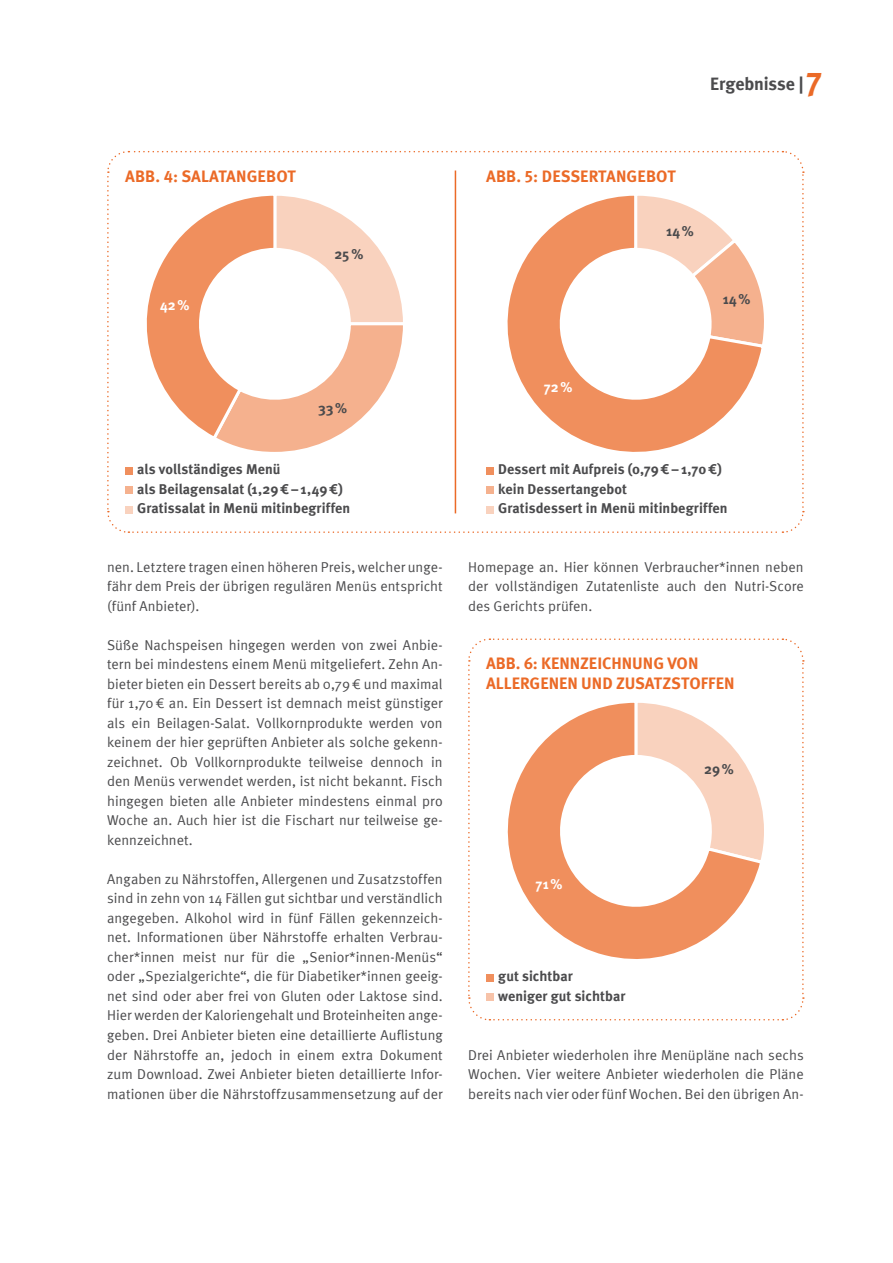
<style>
.page{position:relative;width:893px;height:1263px;background:#fff}
.page>*{position:absolute;margin:0;border:0;box-sizing:border-box;transform-origin:0 0}
.Ü3{font:700 18px "Meta";color:#4b4b4d}
.Ü2-Kasten{font:700 16.5px/19.5px "Meta Pro";color:#eb6a27}
.t1{font:14.25px/19.5px "Meta Normal";letter-spacing:.005em;color:#4b4b4d;text-align:justify}
.Kasten-Text{font:700 14.25px "Meta";letter-spacing:.005em;color:#4b4b4d}
.Absatzformat_2{font:700 14.25px "Meta";color:#4b4b4d}
.Absatzformat_2-2{font:700 14.25px "Meta";color:#fff}
.s1{font-size:33px;color:#eb6a27}
</style>
<div class="page">
<svg style="left:107px;top:150px;width:697px;height:383px"></svg>
<svg style="left:468px;top:638px;width:336px;height:383px"></svg>
<svg style="left:489px;top:698px;width:276px;height:279px"></svg>
<div style="left:486px;top:974px;width:7px;height:7px;background:#f08f5d"></div>
<div style="left:486px;top:994px;width:7px;height:7px;background:#f7c3a9"></div>
<p class="Ü3" style="left:710px;top:73px;width:113px">Ergebnisse | <span class="s1">7</span></p>
<p class="Ü2-Kasten" style="left:125px;top:165px;width:172px">ABB. 4: SALATANGEBOT</p>
<p class="Absatzformat_2-2" style="left:160px;top:297px;width:31px">42%</p>
<p class="Absatzformat_2" style="left:334px;top:245px;width:30px">25%</p>
<p class="Ü2-Kasten" style="left:486px;top:165px;width:191px">ABB. 5: DESSERTANGEBOT</p>
<p class="Absatzformat_2" style="left:666px;top:223px;width:29px">14%</p>
<p class="Absatzformat_2" style="left:723px;top:290px;width:29px">14%</p>
<p class="Absatzformat_2" style="left:318px;top:399px;width:31px">33%</p>
<p class="Kasten-Text" style="left:137px;top:461px;width:145px">als vollständiges Menü</p>
<p class="Kasten-Text" style="left:137px;top:480px;width:207px">als Beilagensalat (1,29€–1,49€)</p>
<p class="Kasten-Text" style="left:137px;top:500px;width:215px">Gratissalat in Menü mitinbegriffen</p>
<p class="t1" style="left:107px;top:557px;width:337px">nen. Letztere tragen einen höheren Preis, welcher unge&shy;fähr dem Preis der übrigen regulären Menüs entspricht (fünf Anbieter).</p>
<p class="t1" style="left:107px;top:635px;width:337px">Süße Nachspeisen hingegen werden von zwei Anbie&shy;tern bei mindestens einem Menü mitgeliefert. Zehn An&shy;bieter bieten ein Dessert bereits ab 0,79€ und maximal für 1,70€ an. Ein Dessert ist demnach meist günstiger als ein Beilagen-Salat. Vollkornprodukte werden von keinem der hier geprüften Anbieter als solche gekenn&shy;zeichnet. Ob Vollkornprodukte teilweise dennoch in den Menüs verwendet werden, ist nicht bekannt. Fisch hingegen bieten alle Anbieter mindestens einmal pro Woche an. Auch hier ist die Fischart nur teilweise ge&shy;kennzeichnet.</p>
<p class="t1" style="left:107px;top:869px;width:337px">Angaben zu Nährstoffen, Allergenen und Zusatzstoffen sind in zehn von 14 Fällen gut sichtbar und verständlich angegeben. Alkohol wird in fünf Fällen gekennzeich&shy;net. Informationen über Nährstoffe erhalten Verbrau&shy;cher*innen meist nur für die „Senior*innen-Menüs“ oder „Spezialgerichte“, die für Diabetiker*innen geeig&shy;net sind oder aber frei von Gluten oder Laktose sind.<br>Hier werden der Kaloriengehalt und Broteinheiten ange&shy;geben. Drei Anbieter bieten eine detaillierte Auflistung der Nährstoffe an, jedoch in einem extra Dokument zum Download. Zwei Anbieter bieten detaillierte Infor&shy;mationen über die Nährstoffzusammensetzung auf der</p>
<p class="Absatzformat_2-2" style="left:544px;top:378px;width:30px">72%</p>
<p class="Kasten-Text" style="left:498px;top:461px;width:225px">Dessert mit Aufpreis (0,79€–1,70€)</p>
<p class="Kasten-Text" style="left:498px;top:480px;width:130px">kein Dessertangebot</p>
<p class="Kasten-Text" style="left:498px;top:500px;width:231px">Gratisdessert in Menü mitinbegriffen</p>
<p class="t1" style="left:468px;top:557px;width:337px">Homepage an. Hier können Verbraucher*innen neben der vollständigen Zutatenliste auch den Nutri-Score des Gerichts prüfen.</p>
<p class="Ü2-Kasten" style="left:486px;top:653px;width:250px">ABB. 6: KENNZEICHNUNG VON<br>ALLERGENEN UND ZUSATZSTOFFEN</p>
<p class="Absatzformat_2-2" style="left:536px;top:876px;width:28px">71%</p>
<p class="Kasten-Text" style="left:498px;top:968px;width:76px">gut sichtbar</p>
<p class="Kasten-Text" style="left:498px;top:987px;width:129px">weniger gut sichtbar</p>
<p class="Absatzformat_2" style="left:704px;top:761px;width:31px">29%</p>
<p class="t1" style="left:468px;top:1045px;width:337px">Drei Anbieter wiederholen ihre Menüpläne nach sechs Wochen. Vier weitere Anbieter wiederholen die Pläne bereits nach vier oder fünf Wochen. Bei den übrigen An-</p>
</div>
